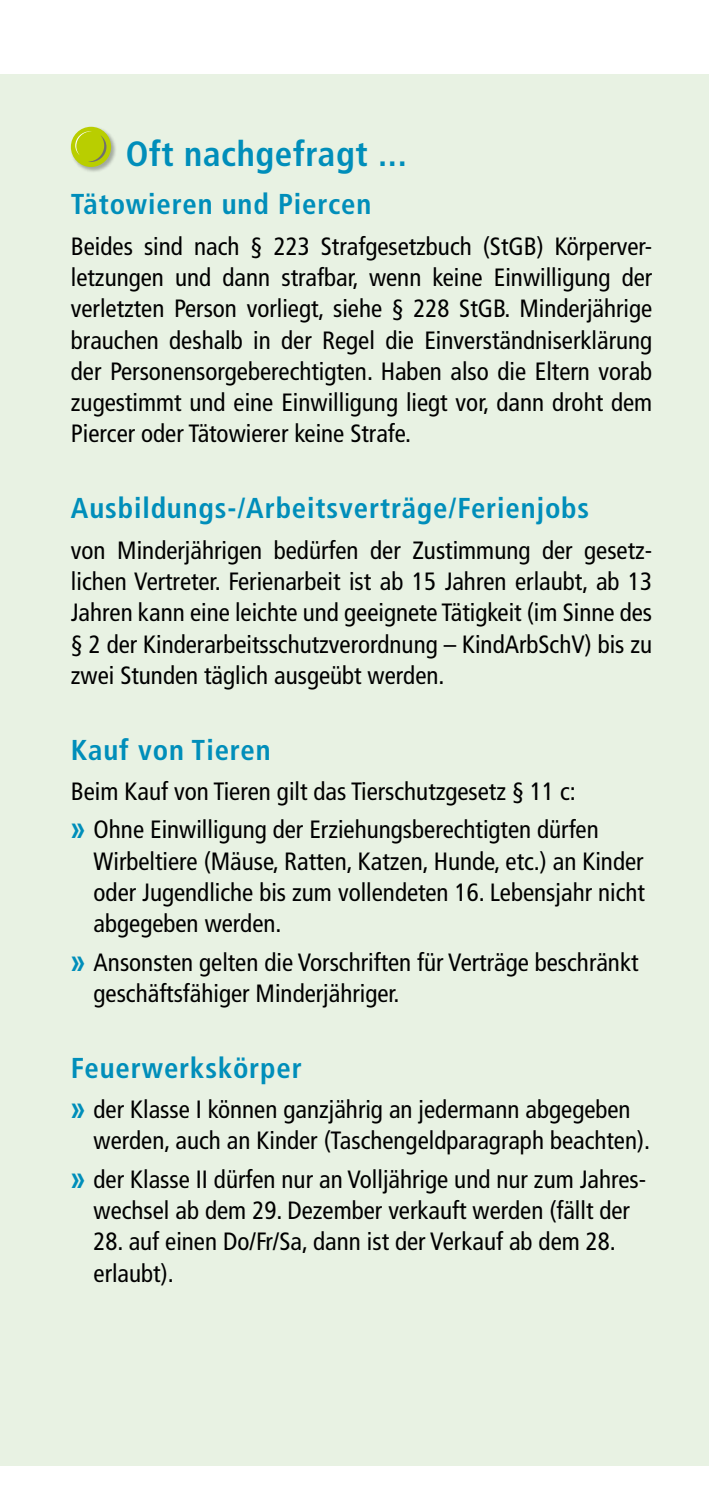
<style>
.page{position:relative;width:709px;height:1489px;background:#fff}
.page>*{position:absolute;margin:0;border:0;box-sizing:border-box;transform-origin:0 0}
.t1{font:700 condensed 35px "Frutiger LT Com";letter-spacing:.02em;color:#008eba}
.t2{font:700 condensed 28.75px "Frutiger LT Com";letter-spacing:.03em;color:#008eba}
.t3{font:condensed 25px/31.2px "Frutiger LT Com";color:#000}
.s1{font-family:"Interstate";font-weight:700;font-size:27.5px;color:#008eba}
</style>
<div class="page">
<div style="left:0;top:74px;width:709px;height:1392px;background:#e8f2e3"></div>
<div style="left:70px;top:126px;width:47px;height:47px;background:#000;opacity:.3"></div>
<div style="left:71px;top:127px;width:40px;height:40px;background:#b9ce00;border-radius:50%"></div>
<svg style="left:75px;top:131px;width:32px;height:31px"></svg>
<h1 class="t1" style="left:126px;top:133px;width:282px">Oft nachgefragt ...</h1>
<p class="t2" style="left:71px;top:187px;width:302px">Tätowieren und Piercen</p>
<p class="t3" style="left:71px;top:231px;width:583px;text-align:justify">Beides sind nach § 223 Strafgesetzbuch (StGB) Körperver&shy;letzungen und dann strafbar, wenn keine Einwilligung der verletzten Person vorliegt, siehe § 228 StGB. Minderjährige brauchen deshalb in der Regel die Einverständniserklärung der Personensorgeberechtigten. Haben also die Eltern vorab zugestimmt und eine Einwilligung liegt vor, dann droht dem Piercer oder Tätowierer keine Strafe.</p>
<p class="t2" style="left:71px;top:491px;width:520px">Ausbildungs-/Arbeitsverträge/Ferienjobs</p>
<p class="t3" style="left:71px;top:534px;width:583px;text-align:justify">von Minderjährigen bedürfen der Zustimmung der gesetz&shy;lichen Vertreter. Ferienarbeit ist ab 15 Jahren erlaubt, ab 13<br>Jahren kann eine leichte und geeignete Tätigkeit (im Sinne des § 2 der Kinderarbeitsschutzverordnung – KindArbSchV) bis zu zwei Stunden täglich ausgeübt werden.</p>
<p class="t2" style="left:71px;top:732px;width:201px">Kauf von Tieren</p>
<p class="t3" style="left:71px;top:772px;width:529px;line-height:38.2px">Beim Kauf von Tieren gilt das Tierschutzgesetz § 11 c:<br><span class="s1">»</span> Ohne Einwilligung der Erziehungsberechtigten dürfen</p>
<p class="t3" style="left:94px;top:845px;width:553px;text-align:justify">Wirbeltiere (Mäuse, Ratten, Katzen, Hunde, etc.) an Kinder oder Jugendliche bis zum vollendeten 16. Lebensjahr nicht abgegeben werden.</p>
<p class="t3" style="left:94px;top:946px;width:546px;text-indent:-23px"><span class="s1">»</span> Ansonsten gelten die Vorschriften für Verträge beschränkt geschäftsfähiger Minderjähriger.</p>
<p class="t2" style="left:71px;top:1050px;width:232px">Feuerwerkskörper</p>
<p class="t3" style="left:94px;top:1093px;width:558px;text-indent:-23px"><span class="s1">»</span> der Klasse I können ganzjährig an jedermann abgegeben werden, auch an Kinder (Taschengeldparagraph beachten).</p>
<p class="t3" style="left:71px;top:1163px;width:577px;text-align:center"><span class="s1">»</span> der Klasse II dürfen nur an Volljährige und nur zum Jahres&shy;wechsel ab dem 29. Dezember verkauft werden (fällt der</p>
<p class="t3" style="left:94px;top:1225px;width:524px">28. auf einen Do/Fr/Sa, dann ist der Verkauf ab dem 28. erlaubt).</p>
</div>
